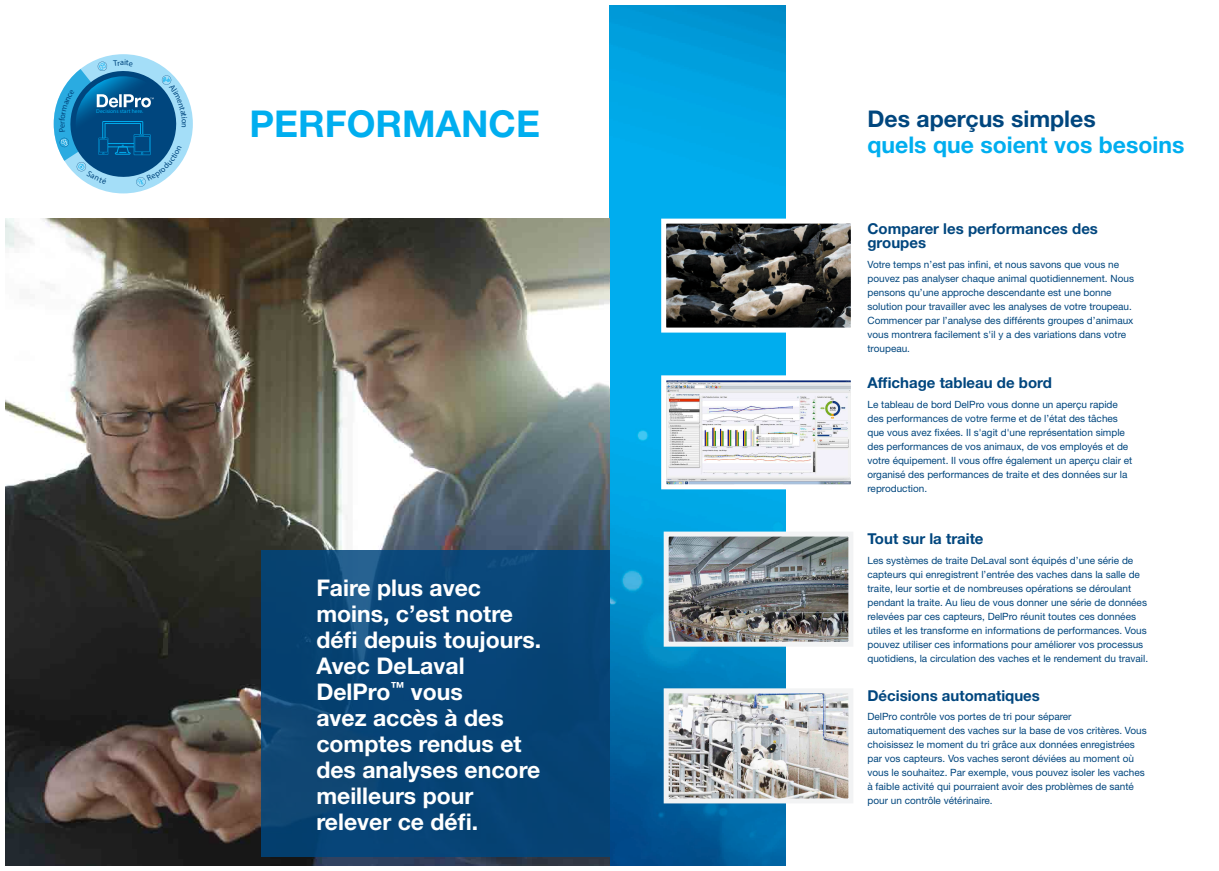
<style>
.page{position:relative;width:1219px;height:871px;background:#fff}
.page>*{position:absolute;margin:0;border:0;box-sizing:border-box;transform-origin:0 0}
.t1{font:700 37px "Helvetica Neue LT Std";color:#00aeef}
.t2{font:700 23px/26px "Helvetica Neue LT Std";color:#fff}
.t3{font:700 23px "Helvetica Neue LT Std";color:#00aeef}
.t4{font:700 23px "Helvetica Neue LT Std";color:#00467e}
.t5{font:700 15px/14px "Helvetica Neue LT Std";color:#00467e}
.t6{font:10px/14px "Helvetica Neue LT Std";color:#00467e}
.t7{font:700 5.6px "Helvetica";color:#00aeef}
</style>
<div class="page">
<img style="left:609px;top:6px;width:176px;height:859px">
<svg style="left:659px;top:216px;width:192px;height:119px;background:#545a59"></svg>
<img style="left:6px;top:218px;width:603px;height:647px">
<div style="left:54px;top:54px;width:139px;height:139px;background:#a4def8;border-radius:50%"></div>
<svg style="left:659px;top:373px;width:192px;height:118px"></svg>
<img style="left:670px;top:537px;width:177px;height:103px">
<div style="left:664px;top:531px;width:189px;height:115px;border:5px solid #f2f3f4"></div>
<img style="left:670px;top:694px;width:177px;height:103px">
<div style="left:664px;top:688px;width:189px;height:115px;border:5px solid #f2f3f4"></div>
<div style="left:261px;top:550px;width:348px;height:306px;background:#074475"></div>
<svg style="left:54px;top:54px;width:133px;height:133px"></svg>
<p class="t7" style="left:96px;top:107px;width:49px">Decisions start here.</p>
<h1 class="t1" style="left:249px;top:101px;width:292px">PERFORMANCE</h1>
<h2 class="t2" style="left:316px;top:573px;width:226px">Faire plus avec moins, c’est notre défi depuis toujours.<br>Avec DeLaval<br>DelPro<sup>™</sup> vous<br>avez accès à des comptes rendus et des analyses encore meilleurs pour relever ce défi.</h2>
<h2 class="t4" style="left:867px;top:104px;width:230px">Des aperçus simples</h2>
<h2 class="t3" style="left:867px;top:130px;width:318px">quels que soient vos besoins</h2>
<h3 class="t5" style="left:867px;top:221px;width:232px">Comparer les performances des groupes</h3>
<p class="t6" style="left:867px;top:257px;width:268px">Votre temps n’est pas infini, et nous savons que vous ne pouvez pas analyser chaque animal quotidiennement. Nous pensons qu’une approche descendante est une bonne solution pour travailler avec les analyses de votre troupeau.<br>Commencer par l’analyse des différents groupes d’animaux vous montrera facilement s'il y a des variations dans votre troupeau.</p>
<h3 class="t5" style="left:867px;top:375px;width:186px">Affichage tableau de bord</h3>
<p class="t6" style="left:867px;top:397px;width:266px">Le tableau de bord DelPro vous donne un aperçu rapide des performances de votre ferme et de l’état des tâches que vous avez fixées. Il s'agit d'une représentation simple des performances de vos animaux, de vos employés et de votre équipement. Il vous offre également un aperçu clair et organisé des performances de traite et des données sur la reproduction.</p>
<h3 class="t5" style="left:867px;top:531px;width:118px">Tout sur la traite</h3>
<p class="t6" style="left:867px;top:553px;width:282px">Les systèmes de traite DeLaval sont équipés d’une série de capteurs qui enregistrent l’entrée des vaches dans la salle de traite, leur sortie et de nombreuses opérations se déroulant pendant la traite. Au lieu de vous donner une série de données relevées par ces capteurs, DelPro réunit toutes ces données utiles et les transforme en informations de performances. Vous pouvez utiliser ces informations pour améliorer vos processus quotidiens, la circulation des vaches et le rendement du travail.</p>
<h3 class="t5" style="left:867px;top:687px;width:174px">Décisions automatiques</h3>
<p class="t6" style="left:867px;top:709px;width:281px">DelPro contrôle vos portes de tri pour séparer automatiquement des vaches sur la base de vos critères. Vous choisissez le moment du tri grâce aux données enregistrées par vos capteurs. Vos vaches seront déviées au moment où vous le souhaitez. Par exemple, vous pouvez isoler les vaches à faible activité qui pourraient avoir des problèmes de santé pour un contrôle vétérinaire.</p>
</div>
